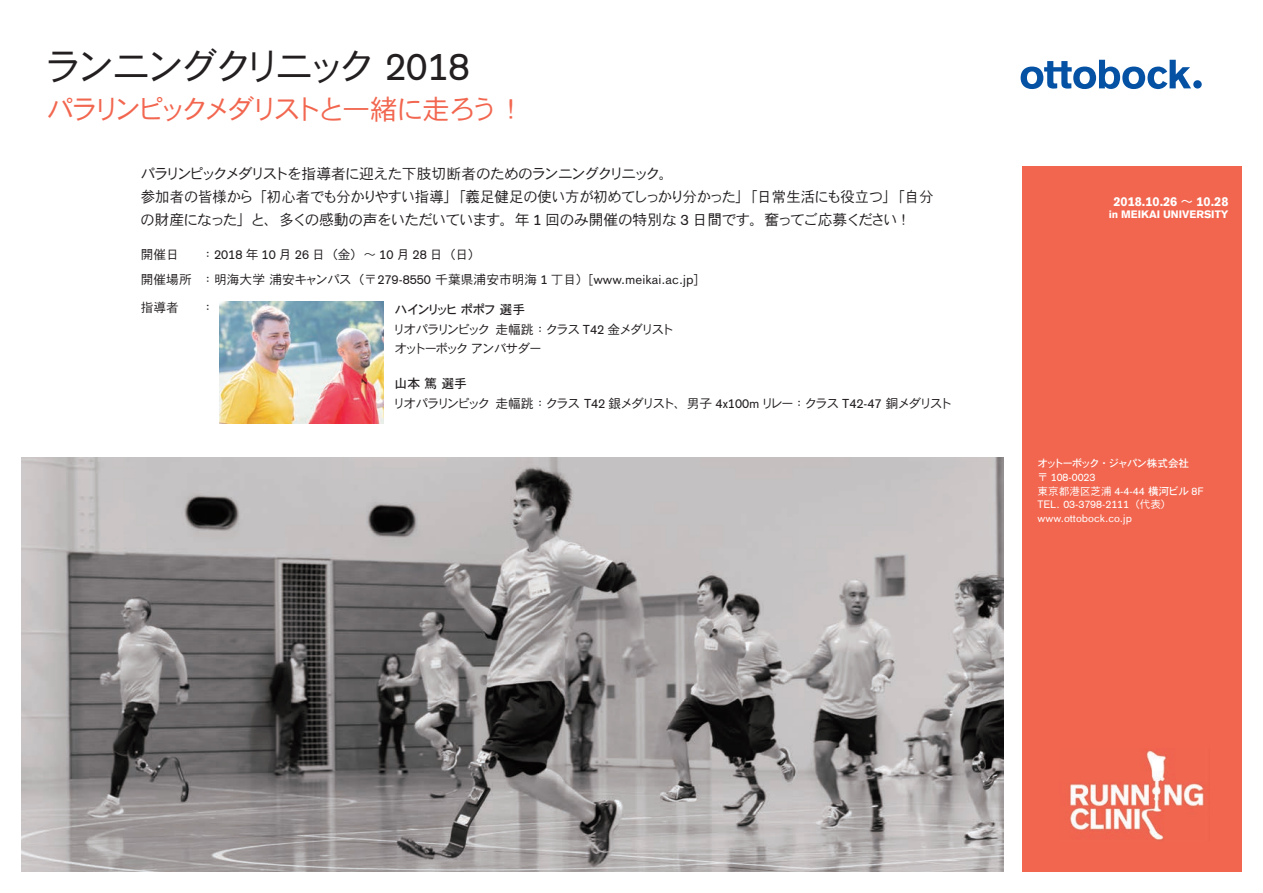
<style>
.page{position:relative;width:1263px;height:893px;background:#fff}
.page>*{position:absolute;margin:0;border:0;box-sizing:border-box;transform-origin:0 0}
.t1{font:38.25px "DFHS Gothic Std W3";letter-spacing:-.165em;color:#231f20}
.t2{font:27.6px "DFHS Gothic Std W3";letter-spacing:-.17em;color:#f2664f}
.t3{font:14.85px/23.4px "DFHS Gothic Std W3";letter-spacing:-.055em;color:#231f20}
.t4{font:12.75px/19.2px "DFHS Gothic Std W3";letter-spacing:-.16em;color:#231f20}
.t5{font:12.75px/25.5px "DFHS Gothic Std W3";color:#231f20}
.t6{font:700 12.75px "OBO Sans";color:#fff}
.t7{font:12.75px/25.5px "DFHS Gothic Std W3";letter-spacing:-.115em;color:#231f20}
.t8{font:12.75px "DFHS Gothic Std W5";letter-spacing:-.165em;color:#231f20}
.t9{font:12.75px "DFHS Gothic Std W5";letter-spacing:-.105em;color:#231f20}
.t10{font:10.65px/13.8px "OBO Sans";color:#fff}
.t11{font:700 10.65px "OBO Sans";color:#fff}
.t12{font:10.65px "DFHS Gothic Std W5";letter-spacing:-.135em;color:#fff}
.s1{font-family:"OBO Sans"}
.s2{font-family:"DFHS Gothic Std W5";font-weight:400}
.s3{font-family:"DFHS Gothic Std W5"}
.s4{font-family:"DFHS Gothic Std W3"}
</style>
<div class="page">
<img style="left:21px;top:458px;width:982px;height:413px">
<div style="left:1022px;top:166px;width:220px;height:706px;background:#f2664f"></div>
<img style="left:1070px;top:750px;width:135px;height:91px">
<img style="left:220px;top:301px;width:163px;height:122px">
<div style="left:1193px;top:80px;width:9px;height:9px;background:#0551a4;border-radius:50%"></div>
<svg style="left:1020px;top:60px;width:171px;height:29px"></svg>
<h1 class="t1" style="left:44px;top:45px;width:427px">ランニングクリニック <span class="s1">2018</span></h1>
<h2 class="t2" style="left:47px;top:95px;width:479px">パラリンピックメダリストと一緒に走ろう　！</h2>
<p class="t3" style="left:140px;top:161px;width:794px">パラリンピックメダリストを指導者に迎えた下肢切断者のためのランニングクリニック。<br>参加者の皆様から「初心者でも分かりやすい指導」「義足健足の使い方が初めてしっかり分かった」「日常生活にも役立つ」「自分の財産になった」と、多くの感動の声をいただいています。年 <span class="s1">1</span> 回のみ開催の特別な <span class="s1">3</span> 日間です。奮ってご応募ください ！</p>
<p class="t7" style="left:141px;top:241px;width:53px">開催日開催場所</p>
<p class="t5" style="left:201px;top:241px;width:498px">：<span class="s1">2018</span> 年 <span class="s1">10</span> 月 <span class="s1">26</span> 日（金）～ <span class="s1">10</span> 月 <span class="s1">28</span> 日（日）<br>：明海大学 浦安キャンパス（〒<span class="s1">279-8550</span> 千葉県浦安市明海 <span class="s1">1</span> 丁目）　[<span class="s1">www.meikai.ac.jp</span>]</p>
<p class="t7" style="left:141px;top:295px;width:40px">指導者</p>
<p class="t7" style="left:201px;top:295px;width:14px">：</p>
<p class="t8" style="left:395px;top:302px;width:132px">ハインリッヒ ポポフ 選手</p>
<p class="t4" style="left:393px;top:319px;width:283px">リオパラリンピック　走幅跳：クラス <span class="s1">T42</span> 金メダリストオットーボック アンバサダー</p>
<p class="t9" style="left:395px;top:376px;width:74px">山本 篤 選手</p>
<p class="t4" style="left:393px;top:393px;width:561px">リオパラリンピック走幅跳：クラス <span class="s1">T42</span> 銀メダリスト、男子 <span class="s1">4x100m</span> リレー：クラス <span class="s1">T42-47</span> 銅メダリスト</p>
<p class="t6" style="left:1113px;top:194px;width:116px">2018.10.26 <span class="s2">～</span> 10.28</p>
<p class="t11" style="left:1109px;top:208px;width:121px">in MEIKAI UNIVERSITY</p>
<p class="t12" style="left:1037px;top:457px;width:153px">オットーボック･ジャパン株式会社</p>
<p class="t10" style="left:1037px;top:470px;width:168px"><span class="s3">〒</span> 108-0023<br><span class="s4">東京都港区芝浦</span> 4-4-44 <span class="s3">横河ビル</span> 8F<br>TEL. 03-3798-2111<span class="s4">（代表）</span>www.ottobock.co.jp</p>
</div>
